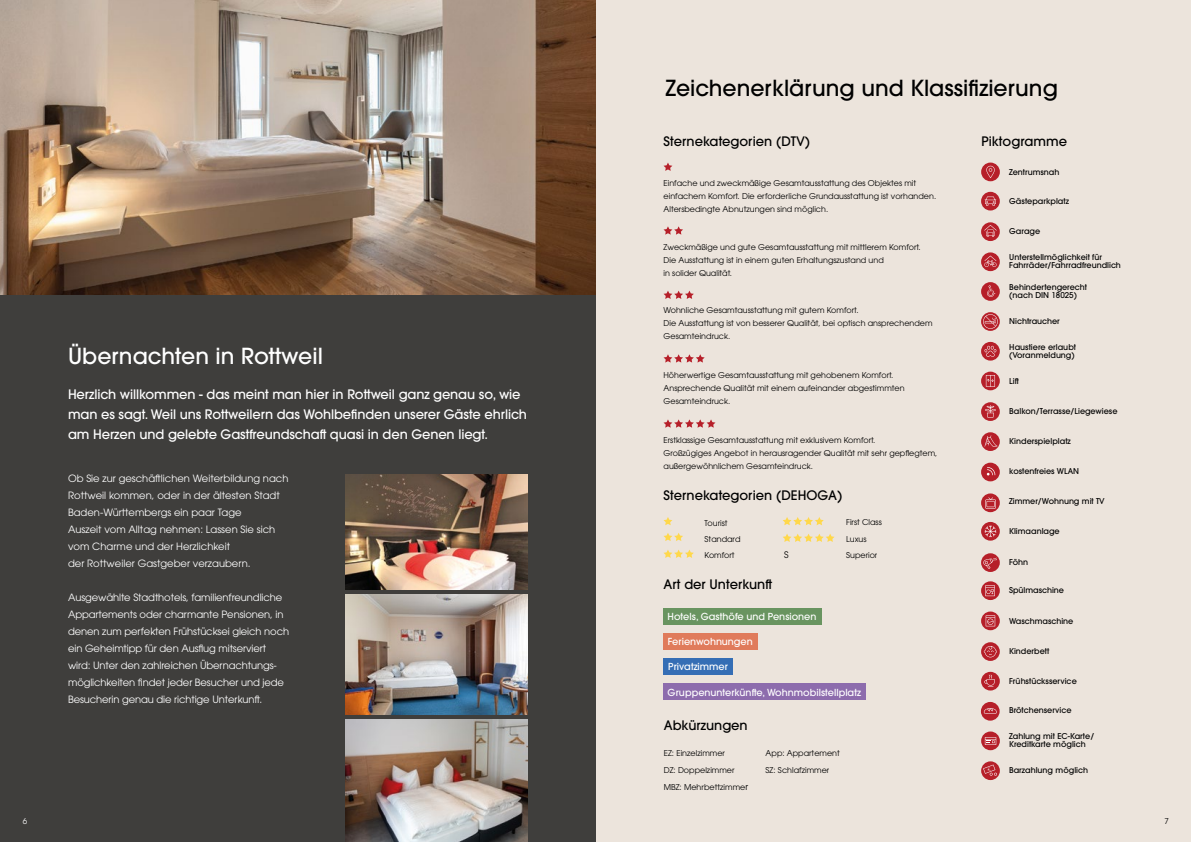
<style>
.page{position:relative;width:1191px;height:842px;background:#fff}
.page>*{position:absolute;margin:0;border:0;box-sizing:border-box;transform-origin:0 0}
.t1{font:500 22px "ITC Avant Garde Pro";color:#000}
.t2{font:500 22px "ITC Avant Garde Pro";color:#fff}
.t3{font:500 13px/20px "ITC Avant Garde Pro";letter-spacing:-.01em;color:#fff}
.t4{font:500 13px "ITC Avant Garde Pro";color:#000}
.t5{font:10px/17px "ITC Avant Garde Pro";letter-spacing:-.01em;color:#fff}
.t6{font:500 9.6px "ITC Avant Garde Pro";color:#fff}
.t7{font:9px "ITC Avant Garde Pro";color:#000}
.t8{font:8px/13px "ITC Avant Garde Pro";color:#000}
.t9{font:500 8px/8px "ITC Avant Garde Pro";color:#000}
.t10{font:8px "ITC Avant Garde Pro";color:#fff}
.s1{font-size:9px}
</style>
<div class="page">
<div style="left:595px;top:0;width:596px;height:842px;background:#ece4dc"></div>
<div style="left:0;top:0;width:595px;height:842px;background:#3f3e3c"></div>
<svg style="left:663px;top:163px;width:9px;height:8px"></svg>
<svg style="left:663px;top:226px;width:20px;height:9px"></svg>
<svg style="left:663px;top:291px;width:31px;height:8px"></svg>
<svg style="left:663px;top:354px;width:41px;height:9px"></svg>
<svg style="left:663px;top:419px;width:52px;height:9px"></svg>
<img style="left:0;top:0;width:595px;height:295px">
<img style="left:346px;top:719px;width:181px;height:123px">
<img style="left:346px;top:474px;width:181px;height:115px">
<div style="left:663px;top:608px;width:159px;height:16px;background:#699460"></div>
<div style="left:663px;top:633px;width:95px;height:17px;background:#e07b5b"></div>
<div style="left:663px;top:658px;width:70px;height:17px;background:#356eb5"></div>
<svg style="left:981px;top:372px;width:18px;height:18px"></svg>
<svg style="left:986px;top:375px;width:9px;height:12px"></svg>
<div style="left:981px;top:463px;width:18px;height:18px;background:#b61f29;border-radius:50%"></div>
<svg style="left:986px;top:467px;width:9px;height:8px"></svg>
<div style="left:981px;top:342px;width:18px;height:19px;background:#b61f29;border-radius:50%"></div>
<svg style="left:984px;top:346px;width:12px;height:11px"></svg>
<div style="left:981px;top:493px;width:18px;height:19px;background:#b61f29;border-radius:50%"></div>
<svg style="left:985px;top:497px;width:11px;height:12px"></svg>
<svg style="left:981px;top:432px;width:18px;height:19px"></svg>
<svg style="left:984px;top:435px;width:13px;height:12px"></svg>
<div style="left:981px;top:282px;width:18px;height:19px;background:#b61f29;border-radius:50%"></div>
<svg style="left:987px;top:285px;width:8px;height:12px"></svg>
<div style="left:981px;top:192px;width:18px;height:18px;background:#b61f29;border-radius:50%"></div>
<svg style="left:984px;top:197px;width:12px;height:9px"></svg>
<div style="left:981px;top:252px;width:18px;height:19px;background:#b61f29;border-radius:50%"></div>
<svg style="left:984px;top:256px;width:12px;height:11px"></svg>
<div style="left:981px;top:402px;width:18px;height:19px;background:#b61f29;border-radius:50%"></div>
<svg style="left:985px;top:405px;width:11px;height:13px"></svg>
<svg style="left:981px;top:642px;width:18px;height:19px"></svg>
<svg style="left:983px;top:646px;width:14px;height:11px"></svg>
<svg style="left:981px;top:312px;width:18px;height:19px"></svg>
<svg style="left:983px;top:314px;width:14px;height:15px"></svg>
<svg style="left:663px;top:517px;width:9px;height:8px"></svg>
<svg style="left:663px;top:533px;width:20px;height:8px"></svg>
<svg style="left:663px;top:550px;width:31px;height:8px"></svg>
<svg style="left:783px;top:517px;width:40px;height:8px"></svg>
<svg style="left:783px;top:534px;width:51px;height:8px"></svg>
<div style="left:981px;top:163px;width:18px;height:18px;background:#b61f29;border-radius:50%"></div>
<svg style="left:986px;top:166px;width:8px;height:12px"></svg>
<div style="left:981px;top:222px;width:18px;height:19px;background:#b61f29;border-radius:50%"></div>
<svg style="left:984px;top:225px;width:12px;height:12px"></svg>
<svg style="left:981px;top:611px;width:18px;height:19px"></svg>
<svg style="left:985px;top:615px;width:10px;height:11px"></svg>
<div style="left:981px;top:672px;width:18px;height:18px;background:#b61f29;border-radius:50%"></div>
<svg style="left:984px;top:675px;width:10px;height:12px"></svg>
<div style="left:981px;top:702px;width:18px;height:19px;background:#b61f29;border-radius:50%"></div>
<svg style="left:983px;top:708px;width:13px;height:6px"></svg>
<svg style="left:981px;top:581px;width:18px;height:19px"></svg>
<svg style="left:985px;top:585px;width:9px;height:11px"></svg>
<div style="left:981px;top:553px;width:18px;height:19px;background:#b61f29;border-radius:50%"></div>
<svg style="left:983px;top:558px;width:14px;height:11px"></svg>
<div style="left:981px;top:731px;width:18px;height:19px;background:#b61f29;border-radius:50%"></div>
<svg style="left:984px;top:737px;width:12px;height:8px"></svg>
<div style="left:981px;top:761px;width:18px;height:19px;background:#b61f29;border-radius:50%"></div>
<svg style="left:983px;top:765px;width:14px;height:11px"></svg>
<div style="left:981px;top:522px;width:18px;height:19px;background:#b61f29;border-radius:50%"></div>
<svg style="left:984px;top:525px;width:12px;height:12px"></svg>
<img style="left:346px;top:595px;width:181px;height:119px">
<div style="left:663px;top:684px;width:203px;height:16px;background:#8d6cad"></div>
<h1 class="t2" style="left:68px;top:341px;width:256px">Übernachten in Rottweil</h1>
<h2 class="t3" style="left:68px;top:384px;width:460px">Herzlich willkommen - das meint man hier in Rottweil ganz genau so, wie man es sagt. Weil uns Rottweilern das Wohlbefinden unserer Gäste ehrlich am Herzen und gelebte Gastfreundschaft quasi in den Genen liegt.</h2>
<p class="t5" style="left:68px;top:469px;width:222px">Ob Sie zur geschäftlichen Weiterbildung nach Rottweil kommen, oder in der ältesten Stadt Baden-Württembergs ein paar Tage<br>Auszeit vom Alltag nehmen: Lassen Sie sich vom Charme und der Herzlichkeit<br>der Rottweiler Gastgeber verzaubern.</p>
<p class="t5" style="left:68px;top:588px;width:223px">Ausgewählte Stadthotels, familienfreundliche Appartements oder charmante Pensionen, in denen zum perfekten Frühstücksei gleich noch ein Geheimtipp für den Ausflug mitserviert wird: Unter den zahlreichen Übernachtungs&shy;möglichkeiten findet jeder Besucher und jede Besucherin genau die richtige Unterkunft.</p>
<p class="t10" style="left:23px;top:816px;width:6px">6</p>
<h1 class="t1" style="left:666px;top:74px;width:394px">Zeichenerklärung und Klassifizierung</h1>
<h2 class="t4" style="left:663px;top:133px;width:148px">Sternekategorien (DTV)</h2>
<p class="t8" style="left:663px;top:176px;width:274px">Einfache und zweckmäßige Gesamtausstattung des Objektes mit einfachem Komfort. Die erforderliche Grundausstattung ist vorhanden.<br>Altersbedingte Abnutzungen sind möglich.</p>
<p class="t8" style="left:663px;top:240px;width:259px">Zweckmäßige und gute Gesamtausstattung mit mittlerem Komfort.<br>Die Ausstattung ist in einem guten Erhaltungszustand und<br>in solider Qualität.</p>
<p class="t8" style="left:663px;top:304px;width:270px">Wohnliche Gesamtausstattung mit gutem Komfort.<br>Die Ausstattung ist von besserer Qualität, bei optisch ansprechendem<br>Gesamteindruck.</p>
<p class="t8" style="left:663px;top:369px;width:243px">Höherwertige Gesamtausstattung mit gehobenem Komfort.<br>Ansprechende Qualität mit einem aufeinander abgestimmten<br>Gesamteindruck.</p>
<p class="t8" style="left:663px;top:433px;width:275px">Erstklassige Gesamtausstattung mit exklusivem Komfort.<br>Großzügiges Angebot in herausragender Qualität mit sehr gepflegtem, außergewöhnlichem Gesamteindruck.</p>
<h2 class="t4" style="left:663px;top:487px;width:180px">Sternekategorien (DEHOGA)</h2>
<p class="t8" style="left:704px;top:514px;width:37px;line-height:16.3px">Tourist<br>Standard<br>Komfort</p>
<p class="t8" style="left:846px;top:514px;width:37px;line-height:16.5px">First Class<br>Luxus</p>
<p class="t7" style="left:784px;top:549px;width:6px">S</p>
<p class="t8" style="left:846px;top:548px;width:33px">Superior</p>
<h2 class="t4" style="left:663px;top:576px;width:110px">Art der Unterkunft</h2>
<p class="t6" style="left:667px;top:610px;width:150px">Hotels, Gasthöfe und Pensionen</p>
<p class="t6" style="left:668px;top:636px;width:86px">Ferienwohnungen</p>
<p class="t6" style="left:668px;top:661px;width:61px">Privatzimmer</p>
<p class="t6" style="left:667px;top:686px;width:195px">Gruppenunterkünfte, Wohnmobilstellplatz</p>
<h2 class="t4" style="left:664px;top:717px;width:85px">Abkürzungen</h2>
<p class="t8" style="left:664px;top:745px;width:86px;line-height:17px">EZ: Einzelzimmer<br>DZ: Doppelzimmer<br>MBZ: Mehrbettzimme<span class="s1">r</span></p>
<p class="t8" style="left:765px;top:745px;width:76px;line-height:17px">App: Appartement<br>SZ: Schlafzimmer</p>
<h2 class="t4" style="left:981px;top:133px;width:87px">Piktogramme</h2>
<p class="t9" style="left:1009px;top:168px;width:52px">Zentrumsnah</p>
<p class="t9" style="left:1009px;top:197px;width:61px">Gästeparkplatz</p>
<p class="t9" style="left:1009px;top:227px;width:32px">Garage</p>
<p class="t9" style="left:1009px;top:253px;width:113px">Unterstellmöglichkeit für<br>Fahrräder/Fahrradfreundlich</p>
<p class="t9" style="left:1009px;top:283px;width:79px">Behindertengerecht (nach DIN 18025)</p>
<p class="t9" style="left:1009px;top:317px;width:52px">Nichtraucher</p>
<p class="t9" style="left:1009px;top:343px;width:68px">Haustiere erlaubt (Voranmeldung)</p>
<p class="t9" style="left:1009px;top:377px;width:11px">Lift</p>
<p class="t9" style="left:1009px;top:407px;width:110px">Balkon/Terrasse/Liegewiese</p>
<p class="t9" style="left:1009px;top:437px;width:63px">Kinderspielplatz</p>
<p class="t9" style="left:1009px;top:467px;width:71px">kostenfreies WLAN</p>
<p class="t9" style="left:1009px;top:497px;width:97px">Zimmer/Wohnung mit TV</p>
<p class="t9" style="left:1009px;top:527px;width:52px">Klimaanlage</p>
<p class="t9" style="left:1009px;top:558px;width:21px">Föhn</p>
<p class="t9" style="left:1009px;top:586px;width:56px">Spülmaschine</p>
<p class="t9" style="left:1009px;top:617px;width:66px">Waschmaschine</p>
<p class="t9" style="left:1009px;top:647px;width:42px">Kinderbett</p>
<p class="t9" style="left:1009px;top:677px;width:69px">Frühstücksservice</p>
<p class="t9" style="left:1009px;top:706px;width:64px">Brötchenservice</p>
<p class="t9" style="left:1009px;top:732px;width:87px">Zahlung mit EC-Karte/<br>Kreditkarte möglich</p>
<p class="t9" style="left:1009px;top:766px;width:80px">Barzahlung möglich</p>
<p class="t8" style="left:1164px;top:814px;width:6px">7</p>
</div>
